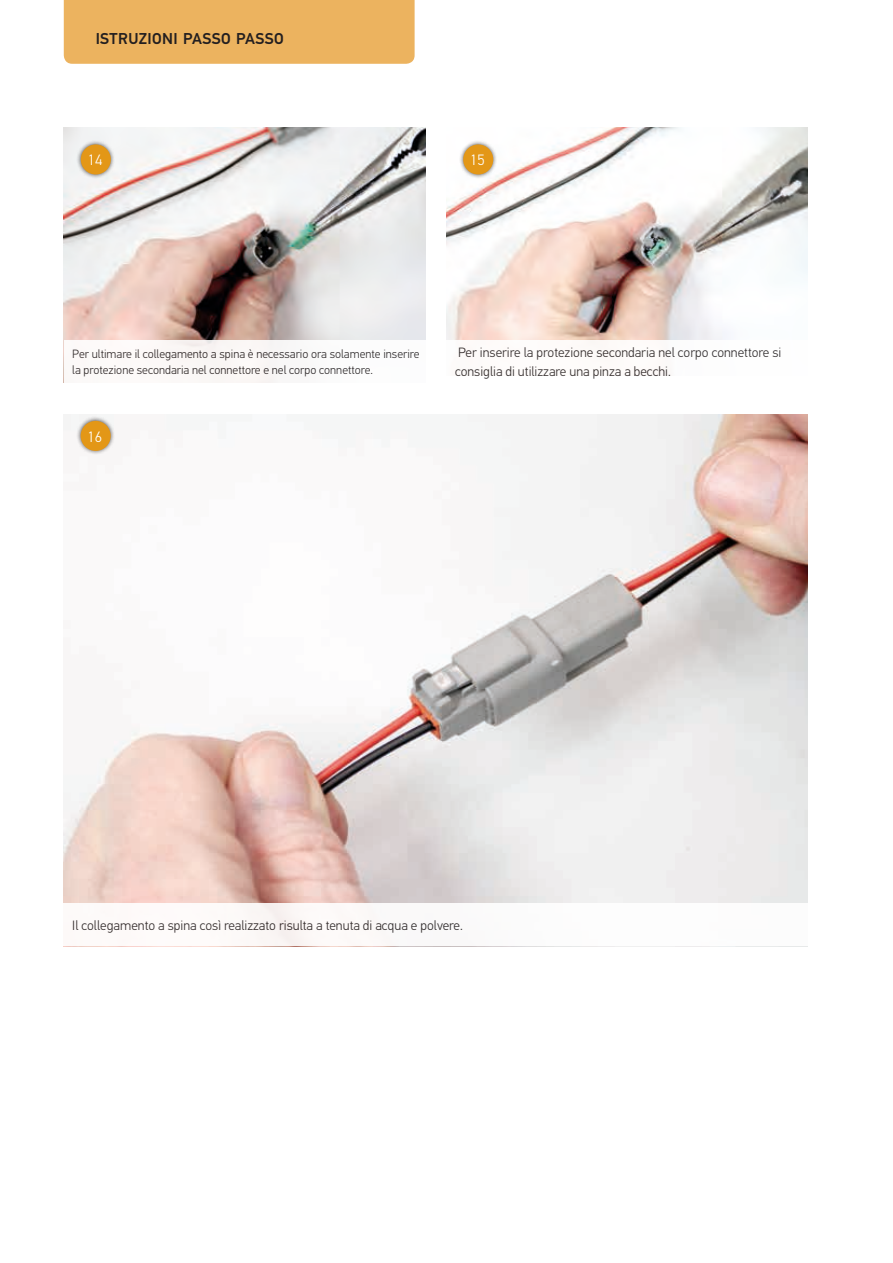
<style>
.page{position:relative;width:893px;height:1263px;background:#fff}
.page>*{position:absolute;margin:0;border:0;box-sizing:border-box;transform-origin:0 0}
.t1{font:500 15.75px "Hella DIN Universal";letter-spacing:.025em;color:#231f20}
.t2{font:300 15px "Hella DIN Universal";color:#fff}
.t3{font:300 13.5px/18.9px "Hella DIN Universal";color:#231f20}
.t4{font:300 12px/16.8px "Hella DIN Universal";color:#231f20}
</style>
<div class="page">
<img style="left:64px;top:415px;width:744px;height:489px">
<img style="left:64px;top:128px;width:361px;height:212px">
<img style="left:447px;top:128px;width:361px;height:212px">
<div style="left:77px;top:140px;width:38px;height:39px;background:#231f20;opacity:.75"></div>
<div style="left:81px;top:144px;width:30px;height:30px;background:#e39717;border-radius:50%"></div>
<div style="left:459px;top:140px;width:39px;height:39px;background:#231f20;opacity:.75"></div>
<div style="left:463px;top:144px;width:30px;height:30px;background:#e39717;border-radius:50%"></div>
<div style="left:64px;top:340px;width:361px;height:43px;background:#fcf9f8"></div>
<div style="left:64px;top:0;width:351px;height:64px;background:#ecb35f"></div>
<div style="left:76px;top:416px;width:39px;height:39px;background:#231f20;opacity:.75"></div>
<div style="left:81px;top:421px;width:30px;height:30px;background:#e39717;border-radius:50%"></div>
<p class="t1" style="left:96px;top:28px;width:190px">ISTRUZIONI PASSO PASSO</p>
<p class="t2" style="left:88px;top:151px;width:16px">14</p>
<p class="t2" style="left:470px;top:151px;width:16px">15</p>
<p class="t4" style="left:72px;top:346px;width:349px">Per ultimare il collegamento a spina è necessario ora solamente inserire la protezione secondaria nel connettore e nel corpo connettore.</p>
<p class="t3" style="left:455px;top:344px;width:328px">Per inserire la protezione secondaria nel corpo connettore si consiglia di utilizzare una pinza a becchi.</p>
<p class="t2" style="left:88px;top:427px;width:16px">16</p>
<p class="t3" style="left:72px;top:917px;width:392px">Il collegamento a spina così realizzato risulta a tenuta di acqua e polvere.</p>
</div>
